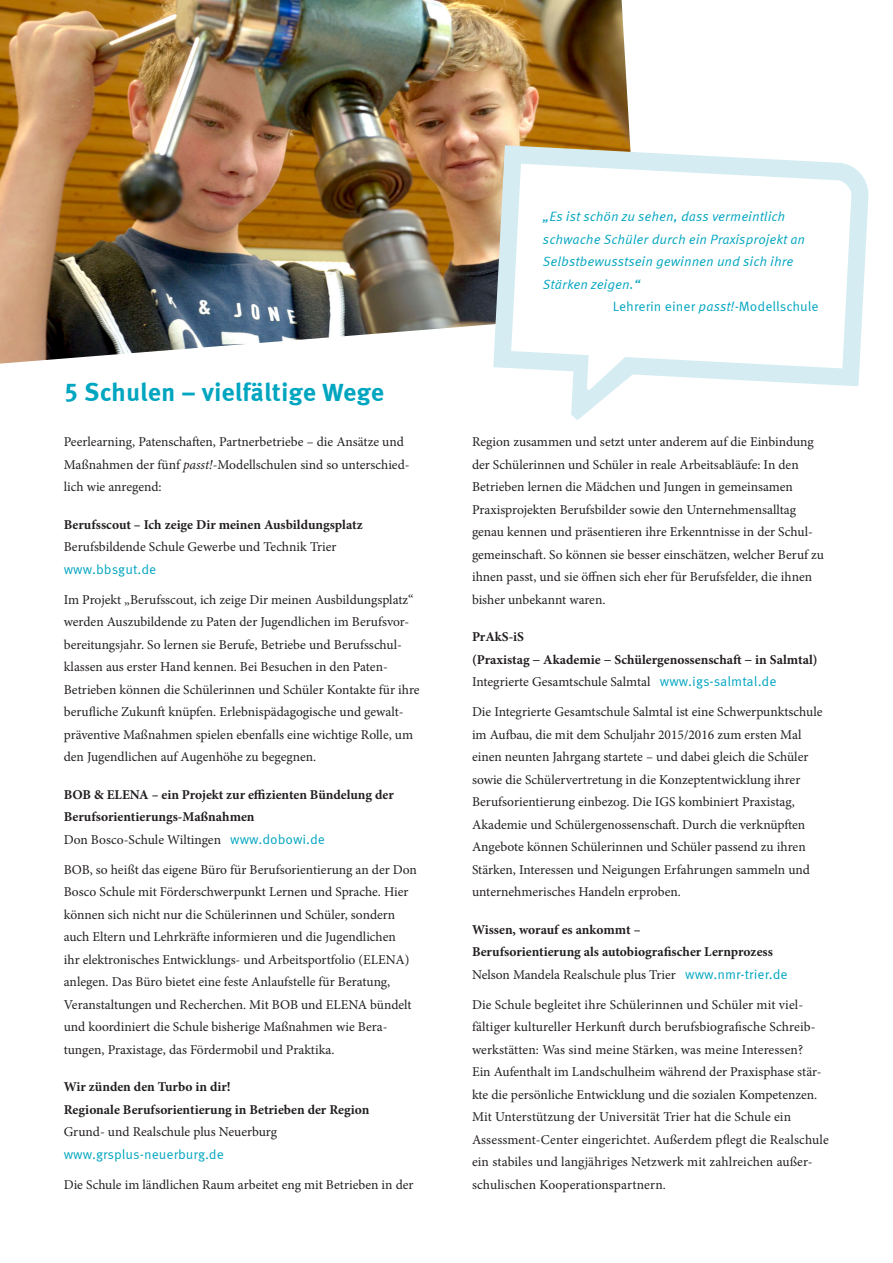
<style>
.page{position:relative;width:893px;height:1263px;background:#fff}
.page>*{position:absolute;margin:0;border:0;box-sizing:border-box;transform-origin:0 0}
.Fließtext{font:700 25.5px "Meta Correspondence";color:#00a5c0}
.Fließtext-2{font:13.5px/22.5px "Minion Pro";color:#231f20}
.Fließtext-3{font:700 13.5px/22.5px "Minion Pro";color:#231f20}
.Headline{font:italic 13.5px/22.5px "Meta Correspondence";color:#00a5c0}
.Headline-2{font:13.5px "Meta Correspondence";color:#00a5c0}
.s1{font-style:italic}
.s2{font-family:"Meta Correspondence";color:#00a5c0}
.s3{font-weight:400}
.s4{font-family:"Meta Correspondence";font-weight:400;color:#00a5c0}
</style>
<div class="page">
<img style="left:0;top:0;width:631px;height:364px">
<svg style="left:493px;top:145px;width:376px;height:275px"></svg>
<p class="Fließtext" style="left:64px;top:377px;width:322px">5 Schulen – vielfältige Wege</p>
<p class="Fließtext-2" style="left:64px;top:431px;width:347px">Peerlearning, Patenschaften, Partnerbetriebe – die Ansätze und<br>Maßnahmen der fünf <span class="s1">passt!</span>-Modellschulen sind so unterschied&shy;lich wie anregend:</p>
<p class="Fließtext-3" style="left:64px;top:513px;width:300px">Berufsscout – Ich zeige Dir meinen Ausbildungsplatz</p>
<p class="Fließtext-2" style="left:64px;top:536px;width:274px">Berufsbildende Schule Gewerbe und Technik Trier <span class="s2">www.bbsgut.de</span></p>
<p class="Fließtext-2" style="left:64px;top:588px;width:357px">Im Projekt „Berufsscout, ich zeige Dir meinen Ausbildungsplatz“ werden Auszubildende zu Paten der Jugendlichen im Berufsvor&shy;bereitungsjahr. So lernen sie Berufe, Betriebe und Berufsschul&shy;klassen aus erster Hand kennen. Bei Besuchen in den Paten-Betrieben können die Schülerinnen und Schüler Kontakte für ihre berufliche Zukunft knüpfen. Erlebnispädagogische und gewalt&shy;präventive Maßnahmen spielen ebenfalls eine wichtige Rolle, um den Jugendlichen auf Augenhöhe zu begegnen.</p>
<p class="Fließtext-3" style="left:64px;top:783px;width:332px">BOB &amp; ELENA – ein Projekt zur effizienten Bündelung der<br>Berufsorientierungs-Maßnahmen<br><span class="s3">Don Bosco-Schule Wiltingen</span> <span class="s4">www.dobowi.de</span></p>
<p class="Fließtext-2" style="left:64px;top:858px;width:355px">BOB, so heißt das eigene Büro für Berufsorientierung an der Don Bosco Schule mit Förderschwerpunkt Lernen und Sprache. Hier können sich nicht nur die Schülerinnen und Schüler, sondern auch Eltern und Lehrkräfte informieren und die Jugendlichen<br>ihr elektronisches Entwicklungs- und Arbeitsportfolio (ELENA) anlegen. Das Büro bietet eine feste Anlaufstelle für Beratung, Veranstaltungen und Recherchen. Mit BOB und ELENA bündelt und koordiniert die Schule bisherige Maßnahmen wie Bera&shy;tungen, Praxistage, das Fördermobil und Praktika.</p>
<p class="Fließtext-3" style="left:64px;top:1076px;width:307px">Wir zünden den Turbo in dir!<br>Regionale Berufsorientierung in Betrieben der Region</p>
<p class="Fließtext-2" style="left:64px;top:1121px;width:215px">Grund- und Realschule plus Neuerburg <span class="s2">www.grsplus-neuerburg.de</span></p>
<p class="Fließtext-2" style="left:64px;top:1173px;width:351px">Die Schule im ländlichen Raum arbeitet eng mit Betrieben in der</p>
<p class="Headline" style="left:543px;top:205px;width:264px">„Es ist schön zu sehen, dass vermeintlich schwache Schüler durch ein Praxisprojekt an Selbstbewusstsein gewinnen und sich ihre Stärken zeigen.“</p>
<p class="Headline-2" style="left:613px;top:299px;width:207px">Lehrerin einer <span class="s1">passt!</span>-Modellschule</p>
<p class="Fließtext-2" style="left:472px;top:431px;width:354px">Region zusammen und setzt unter anderem auf die Einbindung der Schülerinnen und Schüler in reale Arbeitsabläufe: In den Betrieben lernen die Mädchen und Jungen in gemeinsamen Praxisprojekten Berufsbilder sowie den Unternehmensalltag genau kennen und präsentieren ihre Erkenntnisse in der Schul&shy;gemeinschaft. So können sie besser einschätzen, welcher Beruf zu ihnen passt, und sie öffnen sich eher für Berufsfelder, die ihnen bisher unbekannt waren.</p>
<p class="Fließtext-3" style="left:472px;top:626px;width:347px">PrAkS-iS<br>(Praxistag − Akademie − Schülergenossenschaft − in Salmtal)</p>
<p class="Fließtext-2" style="left:472px;top:671px;width:306px">Integrierte Gesamtschule Salmtal <span class="s2">www.igs-salmtal.de</span></p>
<p class="Fließtext-2" style="left:472px;top:701px;width:352px">Die Integrierte Gesamtschule Salmtal ist eine Schwerpunktschule im Aufbau, die mit dem Schuljahr 2015/2016 zum ersten Mal einen neunten Jahrgang startete – und dabei gleich die Schüler sowie die Schülervertretung in die Konzeptentwicklung ihrer Berufsorientierung einbezog. Die IGS kombiniert Praxistag, Akademie und Schülergenossenschaft. Durch die verknüpften Angebote können Schülerinnen und Schüler passend zu ihren Stärken, Interessen und Neigungen Erfahrungen sammeln und unternehmerisches Handeln erproben.</p>
<p class="Fließtext-3" style="left:472px;top:918px;width:302px">Wissen, worauf es ankommt –<br>Berufsorientierung als autobiografischer Lernprozess</p>
<p class="Fließtext-2" style="left:472px;top:963px;width:317px">Nelson Mandela Realschule plus Trier <span class="s2">www.nmr-trier.de</span></p>
<p class="Fließtext-2" style="left:472px;top:993px;width:358px">Die Schule begleitet ihre Schülerinnen und Schüler mit viel&shy;fältiger kultureller Herkunft durch berufsbiografische Schreib&shy;werkstätten: Was sind meine Stärken, was meine Interessen?<br>Ein Aufenthalt im Landschulheim während der Praxisphase stär&shy;kte die persönliche Entwicklung und die sozialen Kompetenzen.<br>Mit Unterstützung der Universität Trier hat die Schule ein Assessment-Center eingerichtet. Außerdem pflegt die Realschule ein stabiles und langjähriges Netzwerk mit zahlreichen außer&shy;schulischen Kooperationspartnern.</p>
</div>
